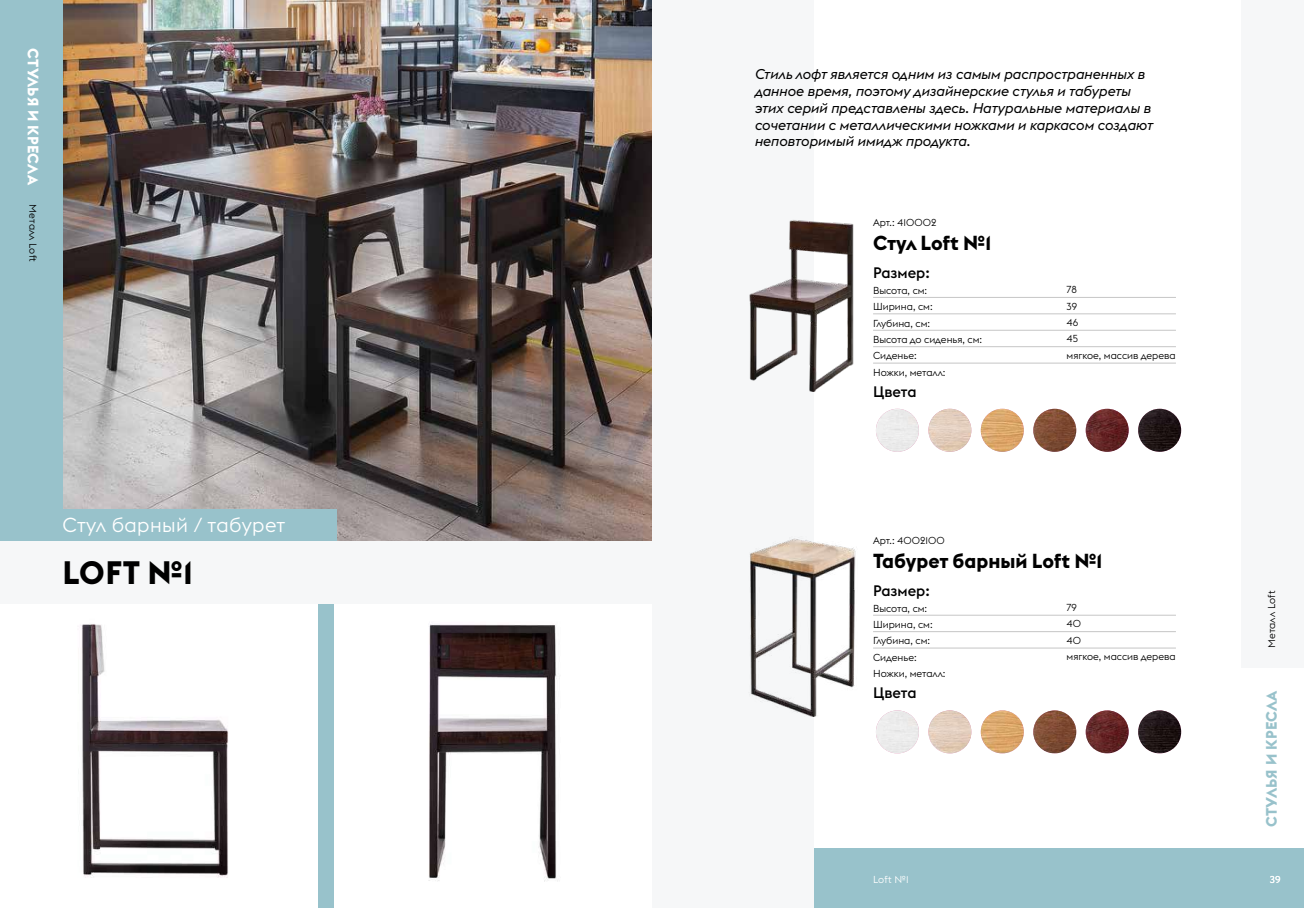
<style>
.page{position:relative;width:1304px;height:908px;background:#fff}
.page>*{position:absolute;margin:0;border:0;box-sizing:border-box;transform-origin:0 0}
.t1{font:700 32px "Euclid Flex";color:#000}
.t2{font:700 20px "Euclid Flex";color:#000}
.t3{font:300 20px "Euclid Flex";letter-spacing:.02em;color:#fff}
.t4{font:500 15px "Euclid Flex";color:#000}
.t5{font:700 15px "Euclid Flex";letter-spacing:.015em;color:#fff}
.t6{font:700 15px "Euclid Flex";letter-spacing:.01em;color:#98c2cb}
.t7{font:italic 14px/16.8px "Euclid Flex";color:#000}
.t8{font:300 10px/16.3px "Euclid Flex";color:#000}
.t9{font:300 10px "Euclid Flex";color:#fff}
.t10{font:10px "Circe";color:#fff}
</style>
<div class="page">
<div style="left:660px;top:848px;width:644px;height:59px;background:#98c2cb"></div>
<div style="left:652px;top:0;width:162px;height:907px;background:#f6f7f8"></div>
<div style="left:1242px;top:0;width:62px;height:667px;background:#f6f7f8"></div>
<img style="left:62px;top:0;width:590px;height:540px">
<div style="left:0;top:0;width:62px;height:857px;background:#98c2cb"></div>
<div style="left:0;top:600px;width:324px;height:307px;background:#fff"></div>
<img style="left:80px;top:624px;width:148px;height:254px">
<img style="left:428px;top:624px;width:132px;height:258px">
<div style="left:20px;top:509px;width:317px;height:31px;background:#98c2cb"></div>
<div style="left:318px;top:600px;width:16px;height:307px;background:#98c2cb"></div>
<div style="left:0;top:540px;width:652px;height:63px;background:#f6f7f8"></div>
<hr style="left:873px;top:297px;width:303px;height:1px;background:#c6c6c6">
<hr style="left:873px;top:614px;width:303px;height:1px;background:#c6c6c6">
<hr style="left:873px;top:313px;width:303px;height:1px;background:#c6c6c6">
<hr style="left:873px;top:631px;width:303px;height:1px;background:#c6c6c6">
<hr style="left:873px;top:330px;width:303px;height:1px;background:#c6c6c6">
<hr style="left:873px;top:647px;width:303px;height:1px;background:#c6c6c6">
<hr style="left:873px;top:346px;width:303px;height:1px;background:#c6c6c6">
<hr style="left:873px;top:362px;width:303px;height:1px;background:#c6c6c6">
<img style="left:749px;top:220px;width:105px;height:171px">
<img style="left:750px;top:538px;width:106px;height:178px">
<img style="left:876px;top:408px;width:43px;height:43px;border-radius:21px">
<img style="left:876px;top:710px;width:43px;height:43px;border-radius:21px">
<img style="left:928px;top:408px;width:43px;height:43px;border-radius:21px">
<img style="left:928px;top:710px;width:43px;height:43px;border-radius:21px">
<img style="left:981px;top:408px;width:43px;height:43px;border-radius:21px">
<img style="left:981px;top:710px;width:43px;height:43px;border-radius:21px">
<img style="left:1033px;top:408px;width:43px;height:43px;border-radius:21px">
<img style="left:1033px;top:710px;width:43px;height:43px;border-radius:21px">
<img style="left:1086px;top:408px;width:43px;height:43px;border-radius:21px">
<img style="left:1086px;top:710px;width:43px;height:43px;border-radius:21px">
<img style="left:1138px;top:408px;width:43px;height:43px;border-radius:21px">
<img style="left:1138px;top:710px;width:43px;height:43px;border-radius:21px">
<h3 class="t5" style="left:42px;top:48px;width:138px;rotate:90deg">СТУЛЬЯ И КРЕСЛА</h3>
<p class="t8" style="left:41px;top:204px;width:59px;rotate:90deg">Металл Loft</p>
<h2 class="t3" style="left:62px;top:513px;width:225px">Стул барный / табурет</h2>
<h1 class="t1" style="left:62px;top:554px;width:132px">LOFT №1</h1>
<p class="t7" style="left:755px;top:66px;width:400px">Стиль лофт является одним из самым распространенных в данное время, поэтому дизайнерские стулья и табуреты этих серий представлены здесь. Натуральные материалы в сочетании с металлическими ножками и каркасом создают неповторимый имидж продукта.</p>
<p class="t8" style="left:873px;top:214px;width:65px">Арт.: 410002</p>
<h2 class="t2" style="left:873px;top:231px;width:120px">Стул Loft №1</h2>
<h3 class="t4" style="left:873px;top:263px;width:58px">Размер:</h3>
<p class="t8" style="left:873px;top:282px;width:111px">Высота, см:<br>Ширина, см:<br>Глубина, см:<br>Высота до сиденья, см:<br>Сиденье:<br>Ножки, металл:</p>
<h3 class="t4" style="left:873px;top:382px;width:45px">Цвета</h3>
<p class="t8" style="left:1067px;top:281px;width:111px">78<br>39<br>46<br>45<br>мягкое, массив дерева</p>
<p class="t8" style="left:873px;top:531px;width:73px">Арт.: 4002100</p>
<h2 class="t2" style="left:873px;top:548px;width:231px">Табурет барный Loft №1</h2>
<h3 class="t4" style="left:873px;top:581px;width:58px">Размер:</h3>
<p class="t8" style="left:873px;top:600px;width:74px">Высота, см:<br>Ширина, см:<br>Глубина, см:<br>Сиденье:<br>Ножки, металл:</p>
<h3 class="t4" style="left:873px;top:684px;width:45px">Цвета</h3>
<p class="t9" style="left:873px;top:873px;width:37px">Loft №1</p>
<p class="t8" style="left:1067px;top:599px;width:111px">79<br>40<br>40<br>мягкое, массив дерева</p>
<p class="t8" style="left:1263px;top:648px;width:59px;rotate:-90deg">Металл Loft</p>
<h3 class="t6" style="left:1263px;top:826px;width:138px;rotate:-90deg">СТУЛЬЯ И КРЕСЛА</h3>
<p class="t10" style="left:1270px;top:872px;width:12px">39</p>
</div>
